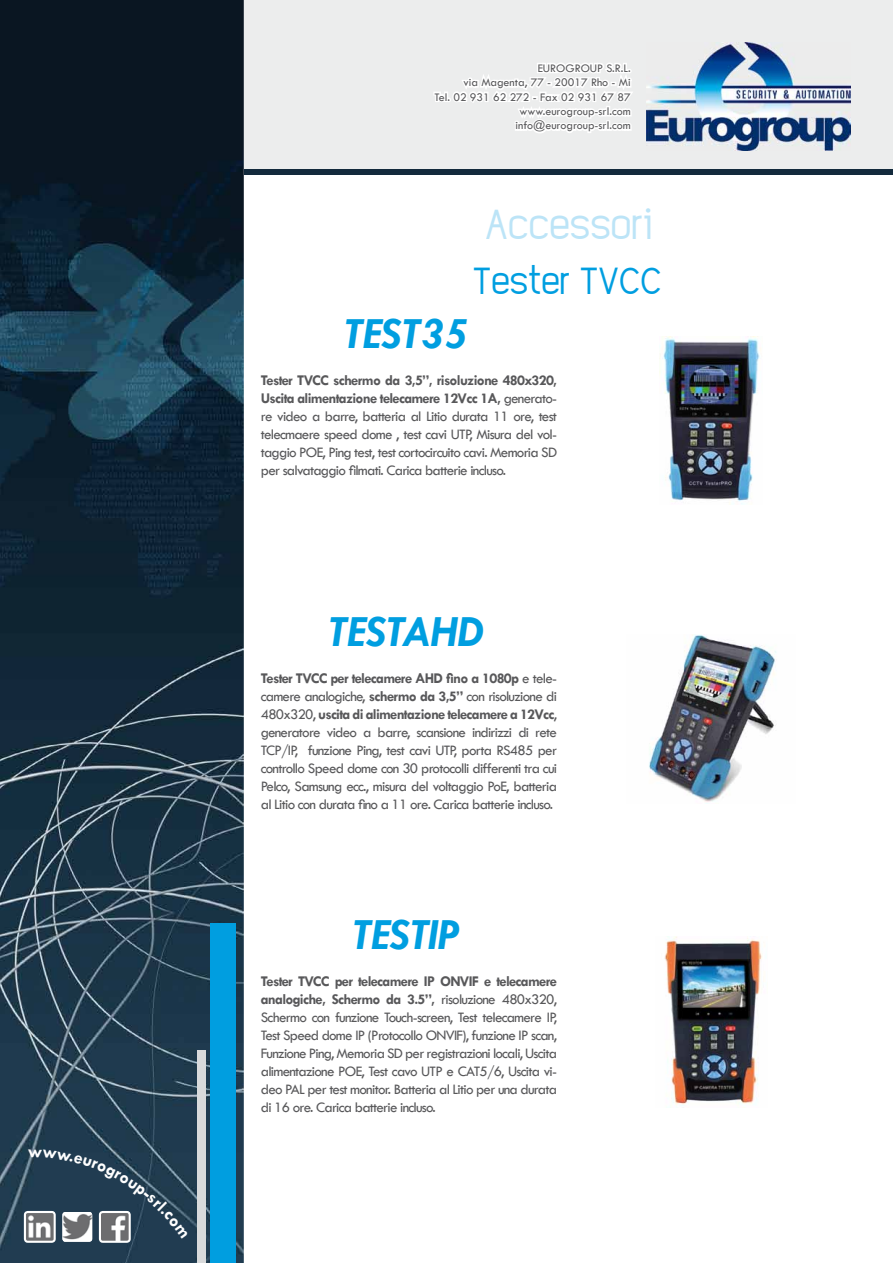
<style>
.page{position:relative;width:893px;height:1263px;background:#fff}
.page>*{position:absolute;margin:0;border:0;box-sizing:border-box;transform-origin:0 0}
.t1{font:italic 700 45px "Tw Cen";color:#009ee0}
.t2{font:30px "Elegan Tech";color:#bce4f7}
.t3{font:27px "Elegan Tech";color:#009ee0}
.t4{font:15px/18px "Tw Cen";letter-spacing:-.05em;color:#58585a;text-align:justify}
.t5{font:12px/14.4px "Tw Cen";color:#58585a;text-align:right}
.s1{font-weight:700}
</style>
<div class="page">
<svg style="left:244px;top:168px;width:649px;height:7px;background:#324555"></svg>
<div style="left:217px;top:0;width:676px;height:168px;background:#eceded"></div>
<img style="left:0;top:0;width:244px;height:1263px">
<div style="left:210px;top:923px;width:26px;height:340px;background:#009ee0"></div>
<img style="left:647px;top:43px;width:203px;height:107px">
<svg style="left:433px;top:63px;width:200px;height:70px"></svg>
<img style="left:660px;top:337px;width:101px;height:168px">
<div style="left:197px;top:1050px;width:9px;height:213px;background:#d9dadb"></div>
<img style="left:649px;top:634px;width:127px;height:168px">
<img style="left:664px;top:936px;width:98px;height:172px">
<svg style="left:24px;top:1149px;width:164px;height:94px;background:#3d5364"></svg>
<p class="t5" style="left:434px;top:61px;width:198px">EUROGROUP S.R.L.<br>via Magenta, 77 - 20017 Rho - Mi<br>Tel. 02 931 62 272 - Fax 02 931 67 87 www.eurogroup-srl.com info@eurogroup-srl.com</p>
<h2 class="t2" style="left:485px;top:212px;width:169px">Accessori</h2>
<h3 class="t3" style="left:473px;top:269px;width:190px">Tester TVCC</h3>
<h1 class="t1" style="left:344px;top:307px;width:126px">TEST35</h1>
<p class="t4" style="left:261px;top:371px;width:298px"><span class="s1">Tester TVCC schermo da 3,5”, risoluzione 480x320, Uscita alimentazione telecamere 12Vcc 1A,</span> generato&shy;re video a barre, batteria al Litio durata 11 ore, test telecmaere speed dome , test cavi UTP, Misura del vol&shy;taggio POE, Ping test, test cortocircuito cavi. Memoria SD per salvataggio filmati. Carica batterie incluso.</p>
<h1 class="t1" style="left:328px;top:605px;width:157px">TESTAHD</h1>
<p class="t4" style="left:261px;top:669px;width:298px"><span class="s1">Tester TVCC per telecamere AHD fino a 1080p</span> e tele&shy;camere analogiche, <span class="s1">schermo da 3,5”</span> con risoluzione di 480x320, <span class="s1">uscita di alimentazione telecamere a 12Vcc</span>, generatore video a barre, scansione indirizzi di rete TCP/IP, funzione Ping, test cavi UTP, porta RS485 per controllo Speed dome con 30 protocolli differenti tra cui Pelco, Samsung ecc., misura del voltaggio PoE, batteria al Litio con durata fino a 11 ore. Carica batterie incluso.</p>
<h1 class="t1" style="left:352px;top:908px;width:109px">TESTIP</h1>
<p class="t4" style="left:261px;top:972px;width:298px"><span class="s1">Tester TVCC per telecamere IP ONVIF e telecamere analogiche, Schermo da 3.5”,</span> risoluzione 480x320, Schermo con funzione Touch-screen, Test telecamere IP, Test Speed dome IP (Protocollo ONVIF), funzione IP scan, Funzione Ping, Memoria SD per registrazioni locali, Uscita alimentazione POE, Test cavo UTP e CAT5/6, Uscita vi&shy;deo PAL per test monitor. Batteria al Litio per una durata di 16 ore. Carica batterie incluso.</p>
</div>
